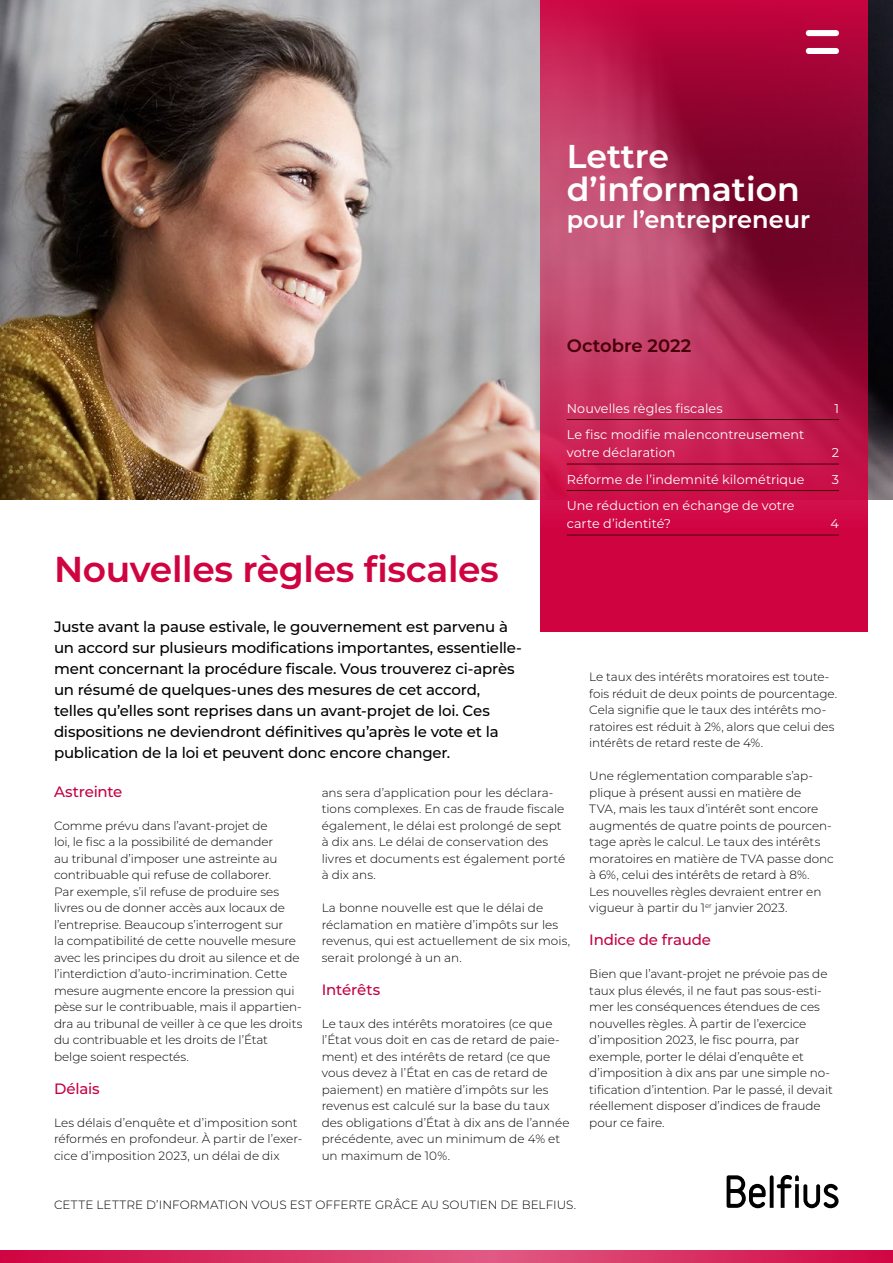
<style>
.page{position:relative;width:893px;height:1263px;background:#fff}
.page>*{position:absolute;margin:0;border:0;box-sizing:border-box;transform-origin:0 0}
.Titel__Artikel{font:700 36px "Belfius Montserrat";letter-spacing:-.01em;color:#d00341}
.t1{font:700 33px/32.7px "Belfius Montserrat";color:#fff}
.t2{font:700 24px "Belfius Montserrat";color:#fff}
.Publicatie{font:700 18px "Belfius Montserrat";letter-spacing:-.005em;color:#480008}
.Inleiding{font:500 15px/21px "Belfius Montserrat";letter-spacing:-.015em;color:#000}
.Tussentitel{font:500 15px "Belfius Montserrat";letter-spacing:-.01em;color:#c30045}
.Inhoud{font:12.75px/18px "Belfius Montserrat";color:#fff}
.Tekst{font:300 12px/16.5px "Belfius Montserrat";letter-spacing:-.005em;color:#000}
.Slogan{font:300 12px "Belfius Montserrat";letter-spacing:.005em;color:#000}
</style>
<div class="page">
<img style="left:0;top:0;width:893px;height:500px">
<svg style="left:540px;top:0;width:327px;height:632px;background:#b51a4a"></svg>
<div style="left:806px;top:48px;width:33px;height:6px;background:#fff;border-radius:3px"></div>
<div style="left:806px;top:30px;width:33px;height:6px;background:#fff;border-radius:3px"></div>
<svg style="left:0;top:1250px;width:893px;height:13px;background:#d82f62"></svg>
<hr style="left:567px;top:419px;width:272px;height:1px;background:#480008">
<hr style="left:567px;top:464px;width:272px;height:1px;background:#480008">
<hr style="left:567px;top:490px;width:272px;height:1px;background:#480008">
<hr style="left:567px;top:535px;width:272px;height:1px;background:#480008">
<svg style="left:727px;top:1175px;width:111px;height:33px"></svg>
<p class="t1" style="left:567px;top:140px;width:234px">Lettre d’information</p>
<p class="t2" style="left:567px;top:204px;width:245px">pour l’entrepreneur</p>
<p class="Publicatie" style="left:567px;top:334px;width:126px">Octobre 2022</p>
<p class="Inhoud" style="left:567px;top:399px;width:157px">Nouvelles règles fiscales</p>
<p class="Inhoud" style="left:834px;top:399px;width:6px">1</p>
<p class="Inhoud" style="left:567px;top:426px;width:239px">Le fisc modifie malencontreusement votre déclaration</p>
<p class="Inhoud" style="left:832px;top:444px;width:9px">2</p>
<p class="Inhoud" style="left:567px;top:470px;width:239px">Réforme de l’indemnité kilométrique</p>
<p class="Inhoud" style="left:832px;top:470px;width:9px">3</p>
<p class="Inhoud" style="left:567px;top:497px;width:229px">Une réduction en échange de votre carte d’identité?</p>
<p class="Inhoud" style="left:830px;top:515px;width:10px">4</p>
<p class="Titel__Artikel" style="left:54px;top:546px;width:446px">Nouvelles règles fiscales</p>
<p class="Inleiding" style="left:54px;top:616px;width:470px">Juste avant la pause estivale, le gouvernement est parvenu à un accord sur plusieurs modifications importantes, essentielle&shy;ment concernant la procédure fiscale. Vous trouverez ci-après un résumé de quelques-unes des mesures de cet accord, telles qu’elles sont reprises dans un avant-projet de loi. Ces dispositions ne deviendront définitives qu’après le vote et la publication de la loi et peuvent donc encore changer.</p>
<p class="Tussentitel" style="left:54px;top:782px;width:70px">Astreinte</p>
<p class="Tekst" style="left:54px;top:817px;width:250px">Comme prévu dans l’avant-projet de<br>loi, le fisc a la possibilité de demander<br>au tribunal d’imposer une astreinte au contribuable qui refuse de collaborer.<br>Par exemple, s’il refuse de produire ses livres ou de donner accès aux locaux de l’entreprise. Beaucoup s’interrogent sur<br>la compatibilité de cette nouvelle mesure avec les principes du droit au silence et de l’interdiction d’auto-incrimination. Cette mesure augmente encore la pression qui pèse sur le contribuable, mais il appartien&shy;dra au tribunal de veiller à ce que les droits du contribuable et les droits de l’État belge soient respectés.</p>
<p class="Tussentitel" style="left:54px;top:1079px;width:47px">Délais</p>
<p class="Tekst" style="left:54px;top:1114px;width:250px">Les délais d’enquête et d’imposition sont réformés en profondeur. À partir de l’exer&shy;cice d’imposition 2023, un délai de dix</p>
<p class="Tekst" style="left:322px;top:784px;width:245px">ans sera d’application pour les déclara&shy;tions complexes. En cas de fraude fiscale également, le délai est prolongé de sept à dix ans. Le délai de conservation des livres et documents est également porté à dix ans.</p>
<p class="Tekst" style="left:322px;top:899px;width:250px">La bonne nouvelle est que le délai de réclamation en matière d’impôts sur les revenus, qui est actuellement de six mois, serait prolongé à un an.</p>
<p class="Tussentitel" style="left:322px;top:980px;width:60px">Intérêts</p>
<p class="Tekst" style="left:322px;top:1015px;width:249px">Le taux des intérêts moratoires (ce que l’État vous doit en cas de retard de paie&shy;ment) et des intérêts de retard (ce que vous devez à l’État en cas de retard de paiement) en matière d’impôts sur les revenus est calculé sur la base du taux des obligations d’État à dix ans de l’année précédente, avec un minimum de 4% et un maximum de 10%.</p>
<p class="Tekst" style="left:589px;top:668px;width:249px">Le taux des intérêts moratoires est toute&shy;fois réduit de deux points de pourcentage.<br>Cela signifie que le taux des intérêts mo&shy;ratoires est réduit à 2%, alors que celui des intérêts de retard reste de 4%.</p>
<p class="Tekst" style="left:589px;top:767px;width:246px">Une réglementation comparable s’ap&shy;plique à présent aussi en matière de<br>TVA, mais les taux d’intérêt sont encore augmentés de quatre points de pourcen&shy;tage après le calcul. Le taux des intérêts moratoires en matière de TVA passe donc à 6%, celui des intérêts de retard à 8%.<br>Les nouvelles règles devraient entrer en vigueur à partir du 1<sup>er</sup> janvier 2023.</p>
<p class="Tussentitel" style="left:589px;top:930px;width:123px">Indice de fraude</p>
<p class="Tekst" style="left:589px;top:965px;width:245px">Bien que l’avant-projet ne prévoie pas de taux plus élevés, il ne faut pas sous-esti&shy;mer les conséquences étendues de ces nouvelles règles. À partir de l’exercice d’imposition 2023, le fisc pourra, par exemple, porter le délai d’enquête et d’imposition à dix ans par une simple no&shy;tification d’intention. Par le passé, il devait réellement disposer d’indices de fraude pour ce faire.</p>
<p class="Slogan" style="left:54px;top:1197px;width:524px">CETTE LETTRE D’INFORMATION VOUS EST OFFERTE GRÂCE AU SOUTIEN DE BELFIUS.</p>
</div>
